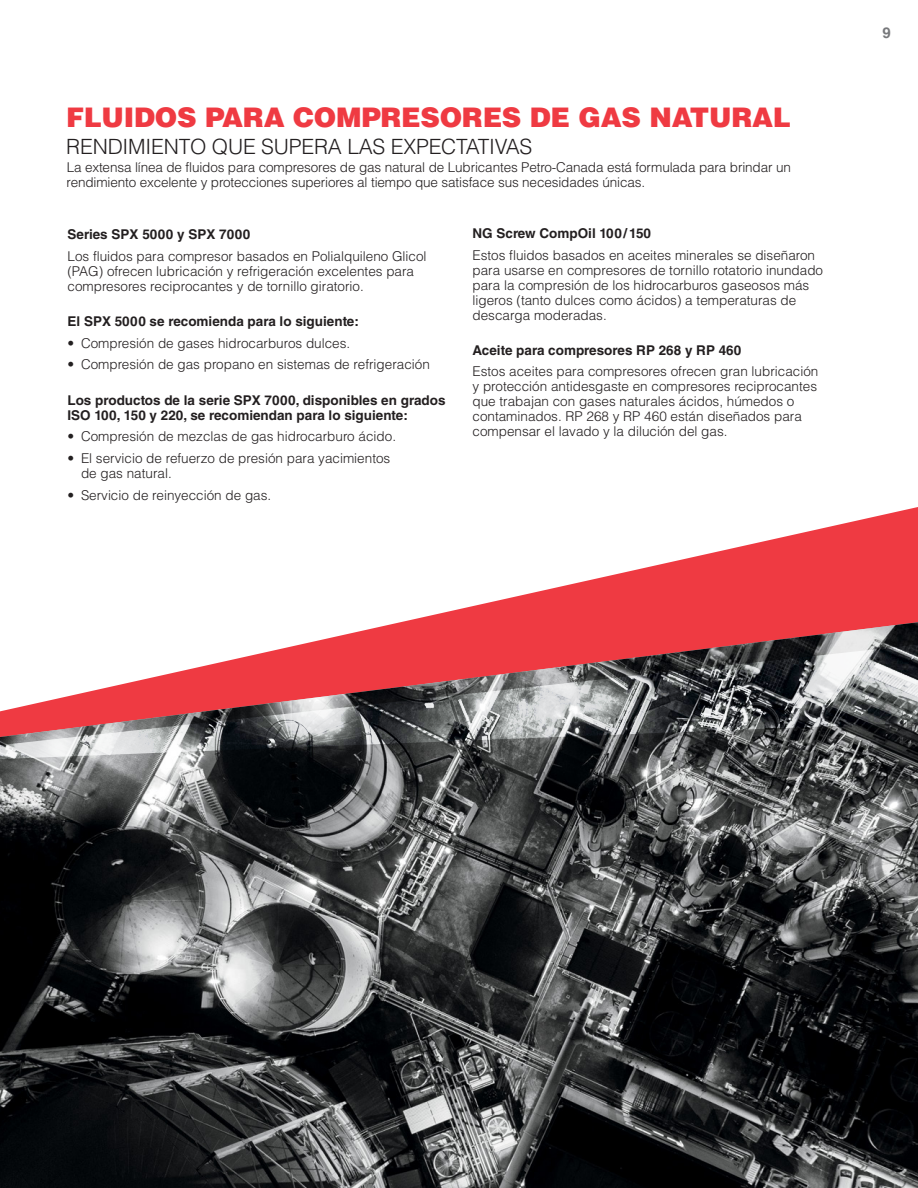
<style>
.page{position:relative;width:918px;height:1188px;background:#fff}
.page>*{position:absolute;margin:0;border:0;box-sizing:border-box;transform-origin:0 0}
.t1{font:900 27px "Helvetica LT Std";letter-spacing:-.01em;color:#ef3a42}
.t2{font:300 21px "Helvetica LT Std";letter-spacing:-.01em;color:#231f20}
.t3{font:700 15px "Helvetica LT Std";color:#77787b}
.t4{font:300 13.5px/15px "Helvetica LT Std";color:#231f20}
.t5{font:700 13.5px/15px "Helvetica LT Std";color:#231f20}
</style>
<div class="page">
<svg style="left:402px;top:507px;width:516px;height:115px"></svg>
<img style="left:0;top:622px;width:918px;height:566px">
<svg style="left:0;top:643px;width:918px;height:116px;background:#9a7274"></svg>
<h1 class="t1" style="left:66px;top:100px;width:726px">FLUIDOS PARA COMPRESORES DE GAS NATURAL</h1>
<h2 class="t2" style="left:66px;top:133px;width:468px">RENDIMIENTO QUE SUPERA LAS EXPECTATIVAS</h2>
<p class="t4" style="left:67px;top:160px;width:726px">La extensa línea de fluidos para compresores de gas natural de Lubricantes Petro-Canada está formulada para brindar un rendimiento excelente y protecciones superiores al tiempo que satisface sus necesidades únicas.</p>
<p class="t5" style="left:68px;top:226px;width:184px">Series SPX 5000 y SPX 7000</p>
<p class="t4" style="left:68px;top:248px;width:361px">Los fluidos para compresor basados en Polialquileno Glicol (PAG) ofrecen lubricación y refrigeración excelentes para compresores reciprocantes y de tornillo giratorio.</p>
<p class="t5" style="left:68px;top:313px;width:293px">El SPX 5000 se recomienda para lo siguiente:</p>
<p class="t4" style="left:68px;top:335px;width:284px">• Compresión de gases hidrocarburos dulces.</p>
<p class="t4" style="left:68px;top:357px;width:364px">• Compresión de gas propano en sistemas de refrigeración</p>
<p class="t5" style="left:68px;top:392px;width:380px">Los productos de la serie SPX 7000, disponibles en grados<br>ISO 100, 150 y 220, se recomiendan para lo siguiente:</p>
<p class="t4" style="left:68px;top:429px;width:330px">• Compresión de mezclas de gas hidrocarburo ácido.</p>
<p class="t4" style="left:81px;top:451px;width:311px;text-indent:-14px">• El servicio de refuerzo de presión para yacimientos de gas natural.</p>
<p class="t4" style="left:68px;top:487px;width:205px">• Servicio de reinyección de gas.</p>
<p class="t5" style="left:472px;top:226px;width:180px">NG Screw CompOil 100/150</p>
<p class="t4" style="left:472px;top:248px;width:352px">Estos fluidos basados en aceites minerales se diseñaron para usarse en compresores de tornillo rotatorio inundado para la compresión de los hidrocarburos gaseosos más ligeros (tanto dulces como ácidos) a temperaturas de descarga moderadas.</p>
<p class="t5" style="left:472px;top:343px;width:270px">Aceite para compresores RP 268 y RP 460</p>
<p class="t4" style="left:472px;top:363px;width:347px">Estos aceites para compresores ofrecen gran lubricación y protección antidesgaste en compresores reciprocantes que trabajan con gases naturales ácidos, húmedos o contaminados. RP 268 y RP 460 están diseñados para compensar el lavado y la dilución del gas.</p>
<p class="t3" style="left:883px;top:23px;width:10px">9</p>
</div>
